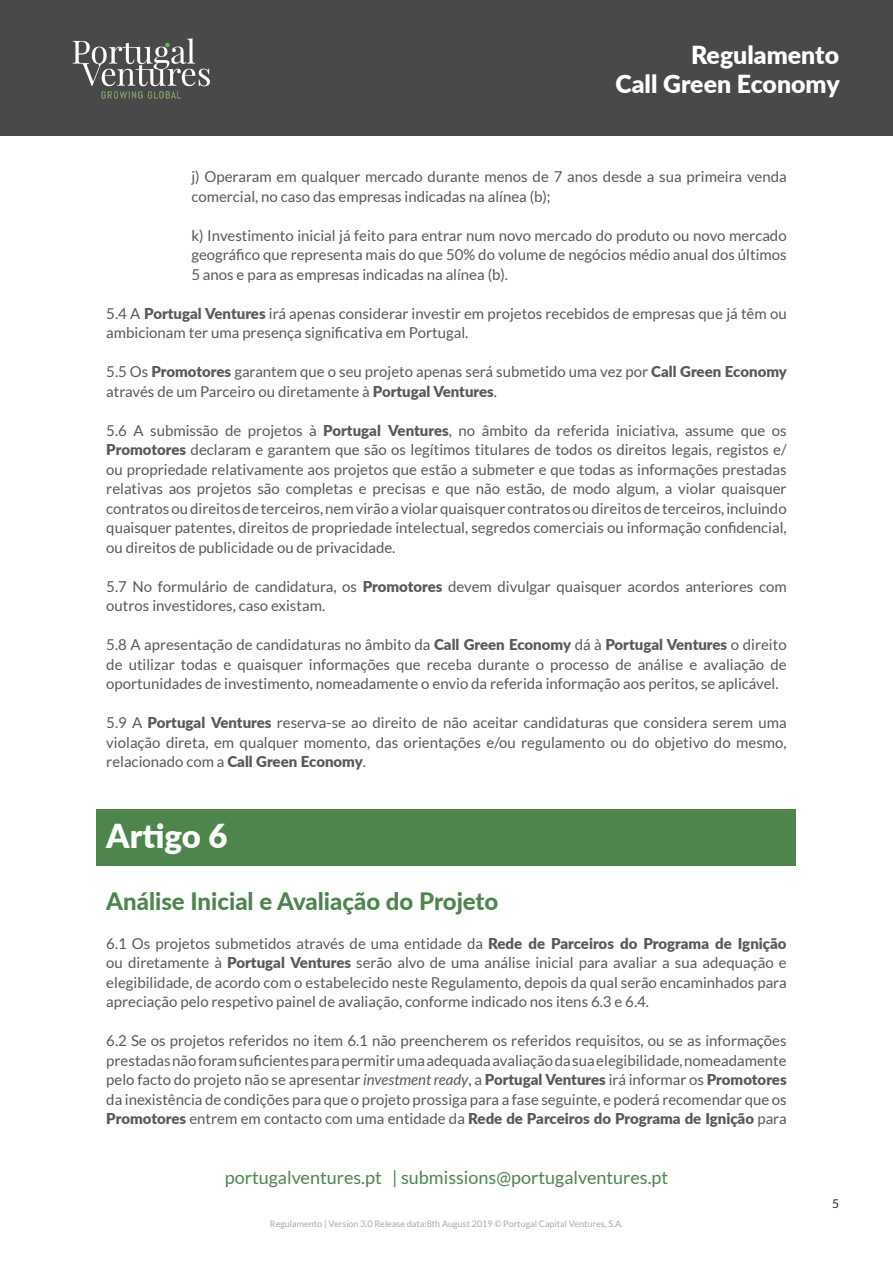
<style>
.page{position:relative;width:893px;height:1263px;background:#fff}
.page>*{position:absolute;margin:0;border:0;box-sizing:border-box;transform-origin:0 0}
.titulos_PV{font:900 33px "Lato";color:#fff}
.t1{font:900 24.9px/29.8px "Lato";color:#fff;text-align:right}
.subtitulos_PV{font:800 24px "Lato";color:#4d854d}
.t2{font:18px "Lato";color:#4d854d}
.bullets{font:15px/19.5px "Lato";color:#595959;text-align:justify}
.t3{font:12px "Lato";color:#231f20}
.t4{font:9px "Lato";color:#a8a9ad}
.s1{font-weight:900}
.s2{font-style:italic}
</style>
<div class="page">
<div style="left:1px;top:1px;width:892px;height:135px;background:#494949"></div>
<img style="left:72px;top:38px;width:138px;height:61px">
<div style="left:97px;top:809px;width:699px;height:56px;background:#4d854d"></div>
<h2 class="t1" style="left:615px;top:38px;width:226px">Regulamento<br>Call Green Economy</h2>
<p class="bullets" style="left:191px;top:167px;width:597px">j) Operaram em qualquer mercado durante menos de 7 anos desde a sua primeira venda comercial, no caso das empresas indicadas na alínea (b);</p>
<p class="bullets" style="left:191px;top:225px;width:597px">k) Investimento inicial já feito para entrar num novo mercado do produto ou novo mercado geográfico que representa mais do que 50% do volume de negócios médio anual dos últimos 5 anos e para as empresas indicadas na alínea (b).</p>
<p class="bullets" style="left:106px;top:303px;width:682px">5.4 A <span class="s1">Portugal Ventures</span> irá apenas considerar investir em projetos recebidos de empresas que já têm ou ambicionam ter uma presença significativa em Portugal.</p>
<p class="bullets" style="left:106px;top:362px;width:682px">5.5 Os <span class="s1">Promotores</span> garantem que o seu projeto apenas será submetido uma vez por <span class="s1">Call Green Economy </span>através de um Parceiro ou diretamente à <span class="s1">Portugal Ventures</span>.</p>
<p class="bullets" style="left:106px;top:420px;width:682px">5.6 A submissão de projetos à <span class="s1">Portugal Ventures</span>, no âmbito da referida iniciativa, assume que os <span class="s1">Promotores</span> declaram e garantem que são os legítimos titulares de todos os direitos legais, registos e/ ou propriedade relativamente aos projetos que estão a submeter e que todas as informações prestadas relativas aos projetos são completas e precisas e que não estão, de modo algum, a violar quaisquer contratos ou direitos de terceiros, nem virão a violar quaisquer contratos ou direitos de terceiros, incluindo quaisquer patentes, direitos de propriedade intelectual, segredos comerciais ou informação confidencial, ou direitos de publicidade ou de privacidade.</p>
<p class="bullets" style="left:106px;top:576px;width:682px">5.7 No formulário de candidatura, os <span class="s1">Promotores</span> devem divulgar quaisquer acordos anteriores com outros investidores, caso existam.</p>
<p class="bullets" style="left:106px;top:635px;width:682px">5.8 A apresentação de candidaturas no âmbito da <span class="s1">Call Green Economy</span> dá à <span class="s1">Portugal Ventures</span> o direito de utilizar todas e quaisquer informações que receba durante o processo de análise e avaliação de oportunidades de investimento, nomeadamente o envio da referida informação aos peritos, se aplicável.</p>
<p class="bullets" style="left:106px;top:713px;width:682px">5.9 A <span class="s1">Portugal Ventures</span> reserva-se ao direito de não aceitar candidaturas que considera serem uma violação direta, em qualquer momento, das orientações e/ou regulamento ou do objetivo do mesmo, relacionado com a <span class="s1">Call Green Economy</span>.</p>
<p class="titulos_PV" style="left:106px;top:811px;width:123px">Artigo 6</p>
<p class="subtitulos_PV" style="left:106px;top:883px;width:394px">Análise Inicial e Avaliação do Projeto</p>
<p class="bullets" style="left:106px;top:933px;width:682px">6.1 Os projetos submetidos através de uma entidade da <span class="s1">Rede de Parceiros do Programa de Ignição </span>ou diretamente à <span class="s1">Portugal Ventures</span> serão alvo de uma análise inicial para avaliar a sua adequação e elegibilidade, de acordo com o estabelecido neste Regulamento, depois da qual serão encaminhados para apreciação pelo respetivo painel de avaliação, conforme indicado nos itens 6.3 e 6.4.</p>
<p class="bullets" style="left:106px;top:1031px;width:682px">6.2 Se os projetos referidos no item 6.1 não preencherem os referidos requisitos, ou se as informações prestadas não foram suficientes para permitir uma adequada avaliação da sua elegibilidade, nomeadamente pelo facto do projeto não se apresentar <span class="s2">investment ready</span>, a <span class="s1">Portugal Ventures</span> irá informar os <span class="s1">Promotores </span>da inexistência de condições para que o projeto prossiga para a fase seguinte, e poderá recomendar que os <span class="s1">Promotores</span> entrem em contacto com uma entidade da <span class="s1">Rede de Parceiros do Programa de Ignição</span> para</p>
<p class="t2" style="left:225px;top:1167px;width:445px">portugalventures.pt | submissions@portugalventures.pt</p>
<p class="t4" style="left:270px;top:1219px;width:355px">Regulamento | Version 3.0 Release data:8th August 2019 © Portugal Capital Ventures, S.A.</p>
<p class="t3" style="left:832px;top:1197px;width:8px">5</p>
</div>
